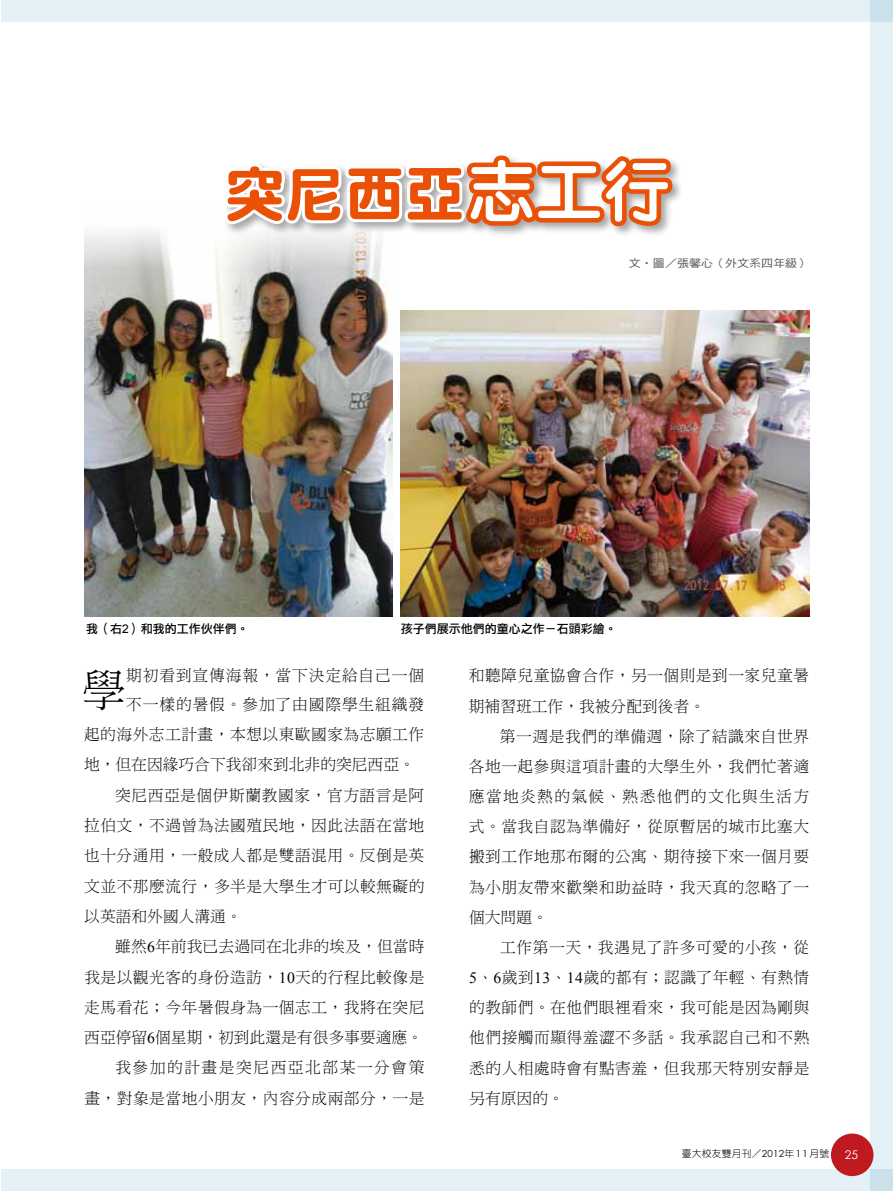
<style>
.page{position:relative;width:893px;height:1191px;background:#fff}
.page>*{position:absolute;margin:0;border:0;box-sizing:border-box;transform-origin:0 0}
.t1{font:60px "DF Yuan Std W9";color:#ea5006}
.t2{font:44.25px "DF Ming Std W3";color:#000}
.t3{font:15.75px/30.2px "DF Ming Std W3";letter-spacing:.03em;color:#000;text-align:justify}
.t4{font:15.75px "DF Ming Std W3";color:#000}
.t5{font:15.75px/28.5px "DF Ming Std W3";letter-spacing:.055em;color:#000}
.t6{font:15.75px "DF Ming Std W3";letter-spacing:.005em;color:#000}
.t7{font:15.75px "DF Ming Std W3";letter-spacing:.095em;color:#000}
.t8{font:12px "DF Li Hei Std W5";color:#000}
.t9{font:12px "Century Gothic";color:#fff}
.t10{font:10.8px "DF Hei Std W5";color:#595757;scale:1.11 1}
.t11{font:9.75px "DF Yuan Std W3";letter-spacing:.025em;color:#000}
.s1{font-family:"DF Yuan Std W8";font-size:67.5px;color:#fff}
.s2{font-family:"Arial"}
.s3{font-family:"Times New Roman"}
.s4{font-family:"Century Gothic"}
</style>
<div class="page">
<div style="left:1px;top:0;width:892px;height:22px;background:#e3f0f5"></div>
<div style="left:871px;top:0;width:22px;height:1191px;background:#e3f0f5"></div>
<div style="left:1px;top:1169px;width:892px;height:22px;background:#e3f0f5"></div>
<div style="left:831px;top:1133px;width:42px;height:43px;background:#bf1a20;border-radius:50%"></div>
<img style="left:84px;top:231px;width:308px;height:386px">
<div style="left:222px;top:153px;width:462px;height:85px;background:#000;opacity:.35"></div>
<svg style="left:222px;top:153px;width:455px;height:80px"></svg>
<img style="left:401px;top:310px;width:408px;height:307px">
<h1 class="t1" style="left:225px;top:161px;width:447px">突尼西亞<span class="s1">志工行</span></h1>
<p class="t10" style="left:629px;top:257px;width:164px">文‧圖／張馨心（外文系四年級）</p>
<p class="t8" style="left:86px;top:622px;width:164px">我（右<span class="s2">2</span>）和我的工作伙伴們。</p>
<p class="t8" style="left:401px;top:622px;width:218px">孩子們展示他們的童心之作－石頭彩繪。</p>
<h2 class="t2" style="left:82px;top:666px;width:46px">學</h2>
<p class="t5" style="left:126px;top:661px;width:299px">期初看到宣傳海報，當下決定給自己一個不一樣的暑假。參加了由國際學生組織發</p>
<p class="t3" style="left:84px;top:719px;width:342px">起的海外志工計畫，本想以東歐國家為志願工作</p>
<p class="t4" style="left:84px;top:756px;width:332px">地，但在因緣巧合下我卻來到北非的突尼西亞。</p>
<p class="t3" style="left:115px;top:779px;width:311px">突尼西亞是個伊斯蘭教國家，官方語言是阿</p>
<p class="t3" style="left:84px;top:810px;width:342px">拉伯文，不過曾為法國殖民地，因此法語在當地</p>
<p class="t3" style="left:84px;top:840px;width:342px">也十分通用，一般成人都是雙語混用。反倒是英</p>
<p class="t3" style="left:84px;top:870px;width:342px">文並不那麼流行，多半是大學生才可以較無礙的</p>
<p class="t4" style="left:84px;top:907px;width:159px">以英語和外國人溝通。</p>
<p class="t6" style="left:115px;top:938px;width:311px">雖然<span class="s3">6</span>年前我已去過同在北非的埃及，但當時</p>
<p class="t3" style="left:84px;top:961px;width:342px">我是以觀光客的身份造訪，<span class="s3">10</span>天的行程比較像是</p>
<p class="t3" style="left:84px;top:992px;width:342px">走馬看花；今年暑假身為一個志工，我將在突尼</p>
<p class="t4" style="left:84px;top:1029px;width:340px">西亞停留<span class="s3">6</span>個星期，初到此還是有很多事要適應。</p>
<p class="t7" style="left:115px;top:1059px;width:311px">我參加的計畫是突尼西亞北部某一分會策</p>
<p class="t3" style="left:84px;top:1082px;width:342px">畫，對象是當地小朋友，內容分成兩部分，一是</p>
<p class="t3" style="left:469px;top:660px;width:342px">和聽障兒童協會合作，另一個則是到一家兒童暑期補習班工作，我被分配到後者。</p>
<p class="t3" style="left:469px;top:720px;width:342px;text-indent:31px">第一週是我們的準備週，除了結識來自世界各地一起參與這項計畫的大學生外，我們忙著適應當地炎熱的氣候、熟悉他們的文化與生活方式。當我自認為準備好，從原暫居的城市比塞大搬到工作地那布爾的公寓、期待接下來一個月要為小朋友帶來歡樂和助益時，我天真的忽略了一個大問題。</p>
<p class="t3" style="left:469px;top:932px;width:342px;text-indent:31px">工作第一天，我遇見了許多可愛的小孩，從<span class="s3">5</span>、<span class="s3">6</span>歲到<span class="s3">13</span>、<span class="s3">14</span>歲的都有；認識了年輕、有熱情的教師們。在他們眼裡看來，我可能是因為剛與他們接觸而顯得羞澀不多話。我承認自己和不熟悉的人相處時會有點害羞，但我那天特別安靜是另有原因的。</p>
<p class="t11" style="left:682px;top:1148px;width:149px">臺大校友雙月刊／<span class="s4">2012</span>年<span class="s4">11</span>月號</p>
<p class="t9" style="left:845px;top:1146px;width:15px">25</p>
</div>
